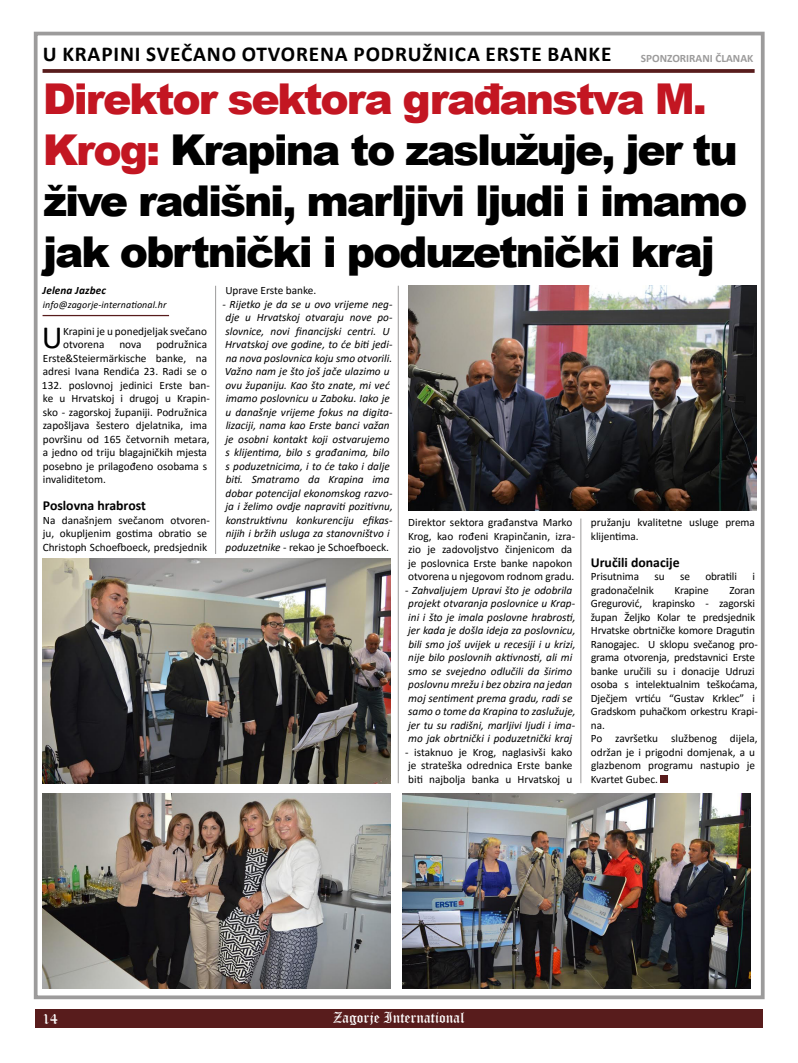
<style>
.page{position:relative;width:798px;height:1063px;background:#fff}
.page>*{position:absolute;margin:0;border:0;box-sizing:border-box;transform-origin:0 0}
.t1{font:900 42.5px/51px "Arial";letter-spacing:-.05em;color:#000}
.t2{font:32.5px "Calibri";color:#000}
.t3{font:700 21.25px "Calibri";color:#000}
.t4{font:15px "Old English Text";color:#fff}
.t5{font:700 13.75px "Calibri";color:#000}
.t6{font:11.25px/13.5px "Calibri";color:#000}
.t7{font:italic 11.25px/13.5px "Calibri";color:#000}
.t8{font:700 11.25px "Calibri";color:#9c9b9b}
.t9{font:italic 700 11.25px "Calibri";letter-spacing:.01em;color:#000}
.t10{font:italic 10px "Calibri";letter-spacing:.01em;color:#000}
.s1{color:#c31622}
.s2{font-style:normal}
</style>
<div class="page">
<div style="left:35px;top:1009px;width:727px;height:19px;background:#581c1c"></div>
<div style="left:34px;top:32px;width:730px;height:967px;border:4px solid #9c9b9b"></div>
<hr style="left:43px;top:315px;width:126px;height:1px;background:#581c1c">
<div style="left:660px;top:776px;width:7px;height:7px;background:#581c1c"></div>
<svg style="left:43px;top:69px;width:711px;height:4px;background:#622929"></svg>
<img style="left:408px;top:286px;width:348px;height:225px">
<img style="left:43px;top:558px;width:347px;height:225px">
<hr style="left:215px;top:286px;width:1px;height:268px;background:#9c9b9b">
<hr style="left:398px;top:286px;width:1px;height:497px;background:#9c9b9b">
<hr style="left:580px;top:519px;width:1px;height:264px;background:#9c9b9b">
<img style="left:43px;top:794px;width:347px;height:195px">
<img style="left:402px;top:794px;width:347px;height:195px">
<h3 class="t3" style="left:43px;top:39px;width:44px">U KRAPINI</h3>
<h3 class="t3" style="left:146px;top:39px;width:14px">SVEČANO</h3>
<h3 class="t3" style="left:242px;top:39px;width:15px">OTVORENA</h3>
<h3 class="t3" style="left:353px;top:39px;width:14px">PODRUŽNI</h3>
<h3 class="t3" style="left:455px;top:39px;width:54px">CA ERSTE</h3>
<h3 class="t3" style="left:547px;top:39px;width:14px">BANKE</h3>
<h1 class="t1" style="left:43px;top:72px;width:706px"><span class="s1">Direktor sektora građanstva M.<br>Krog:</span> Krapina to zaslužuje, jer tu žive radišni, marljivi ljudi i imamo jak obrtnički i poduzetnički kraj</h1>
<p class="t8" style="left:640px;top:50px;width:114px">SPONZORIRANI ČLANAK</p>
<p class="t9" style="left:43px;top:282px;width:65px">Jelena Jazbec</p>
<p class="t10" style="left:43px;top:297px;width:125px">info@zagorje-international.hr</p>
<h2 class="t2" style="left:42px;top:315px;width:22px">U</h2>
<p class="t6" style="left:63px;top:324px;width:145px">Krapini je u ponedjeljak svečano otvorena</p>
<p class="t6" style="left:42px;top:337px;width:169px;text-indent:114px">podružnica<br>Erste&amp;Steiermärkische banke, na adresi Ivana Rendića 23. Radi se o<br>132. poslovnoj jedinici Erste ban&shy;ke u Hrvatskoj i drugoj u Krapin&shy;sko - zagorskoj županiji. Podružnica zapošljava šestero djelatnika, ima površinu od 165 četvornih metara, a jedno od triju blagajničkih mjesta posebno je prilagođeno osobama s invaliditetom.</p>
<p class="t5" style="left:43px;top:496px;width:104px">POSLOVNA HRABROST</p>
<p class="t6" style="left:43px;top:513px;width:169px">Na današnjem svečanom otvoren&shy;ju, okupljenim gostima obratio se<br>Christoph Schoefboeck, predsjednik</p>
<p class="t6" style="left:119px;top:337px;width:24px">nova</p>
<p class="t6" style="left:225px;top:283px;width:92px">Uprave Erste banke.</p>
<p class="t7" style="left:222px;top:297px;width:172px">- Rijetko je da se u ovo vrijeme neg&shy;dje u Hrvatskoj otvaraju nove po&shy;slovnice, novi financijski centri. U Hrvatskoj ove godine, to će biti jedi&shy;na nova poslovnica koju smo otvorili.<br>Važno nam je što još jače ulazimo u ovu županiju. Kao što znate, mi već imamo poslovnicu u Zaboku. Iako je u današnje vrijeme fokus na digita&shy;lizaciji, nama kao Erste banci važan je osobni kontakt koji ostvarujemo s klijentima, bilo s građanima, bilo s poduzetnicima, i to će tako i dalje biti. Smatramo da Krapina ima dobar potencijal ekonomskog razvo&shy;ja i želimo ovdje napraviti pozitivnu, konstruktivnu konkurenciju efikas&shy;nijih i bržih usluga za stanovništvo i poduzetnike <span class="s2">- rekao je Schoefboeck.</span></p>
<p class="t6" style="left:408px;top:515px;width:168px">Direktor sektora građanstva Marko Krog, kao rođeni Krapinčanin, izra&shy;zio je zadovoljstvo činjenicom da je poslovnica Erste banke napokon otvorena u njegovom rodnom gradu.</p>
<p class="t7" style="left:405px;top:583px;width:172px"><span class="s2">-</span> Zahvaljujem Upravi što je odobrila projekt otvaranja poslovnice u Krap&shy;ini i što je imala poslovne hrabrosti, jer kada je došla ideja za poslovnicu, bili smo još uvijek u recesiji i u krizi, nije bilo poslovnih aktivnosti, ali mi smo se svejedno odlučili da širimo poslovnu mrežu i bez obzira na jedan moj sentiment prema gradu, radi se samo o tome da Krapina to zaslužuje, jer tu su radišni, marljivi ljudi i ima&shy;mo jak obrtnički i poduzetnički kraj</p>
<p class="t6" style="left:405px;top:745px;width:169px;text-align:justify">- istaknuo je Krog, naglasivši kako je strateška odrednica Erste banke biti najbolja banka u Hrvatskoj u</p>
<p class="t6" style="left:590px;top:515px;width:165px">pružanju kvalitetne usluge prema klijentima.</p>
<p class="t5" style="left:590px;top:552px;width:90px">URUČILI DONACIJE</p>
<p class="t6" style="left:590px;top:569px;width:50px">Prisutnima</p>
<p class="t6" style="left:654px;top:569px;width:12px">su</p>
<p class="t6" style="left:679px;top:569px;width:11px">se</p>
<p class="t6" style="left:705px;top:569px;width:33px">obratili</p>
<p class="t6" style="left:752px;top:569px;width:4px">i</p>
<p class="t6" style="left:590px;top:583px;width:64px">gradonačelnik</p>
<p class="t6" style="left:674px;top:583px;width:36px">Krapine</p>
<p class="t6" style="left:590px;top:583px;width:168px;text-indent:139px">Zoran<br>Gregurović, krapinsko - zagorski župan Željko Kolar te predsjednik<br>Hrvatske obrtničke komore Dragutin<br>Ranogajec. U sklopu svečanog pro&shy;grama otvorenja, predstavnici Erste banke uručili su i donacije Udruzi osoba s intelektualnim teškoćama,<br>Dječjem vrtiću “Gustav Krklec” i<br>Gradskom puhačkom orkestru Krapi&shy;na.<br>Po završetku službenog dijela, održan je i prigodni domjenak, a u glazbenom programu nastupio je<br>Kvartet Gubec.</p>
<h3 class="t4" style="left:43px;top:1009px;width:17px">14</h3>
<h3 class="t4" style="left:333px;top:1008px;width:133px">Zagorje International</h3>
</div>
